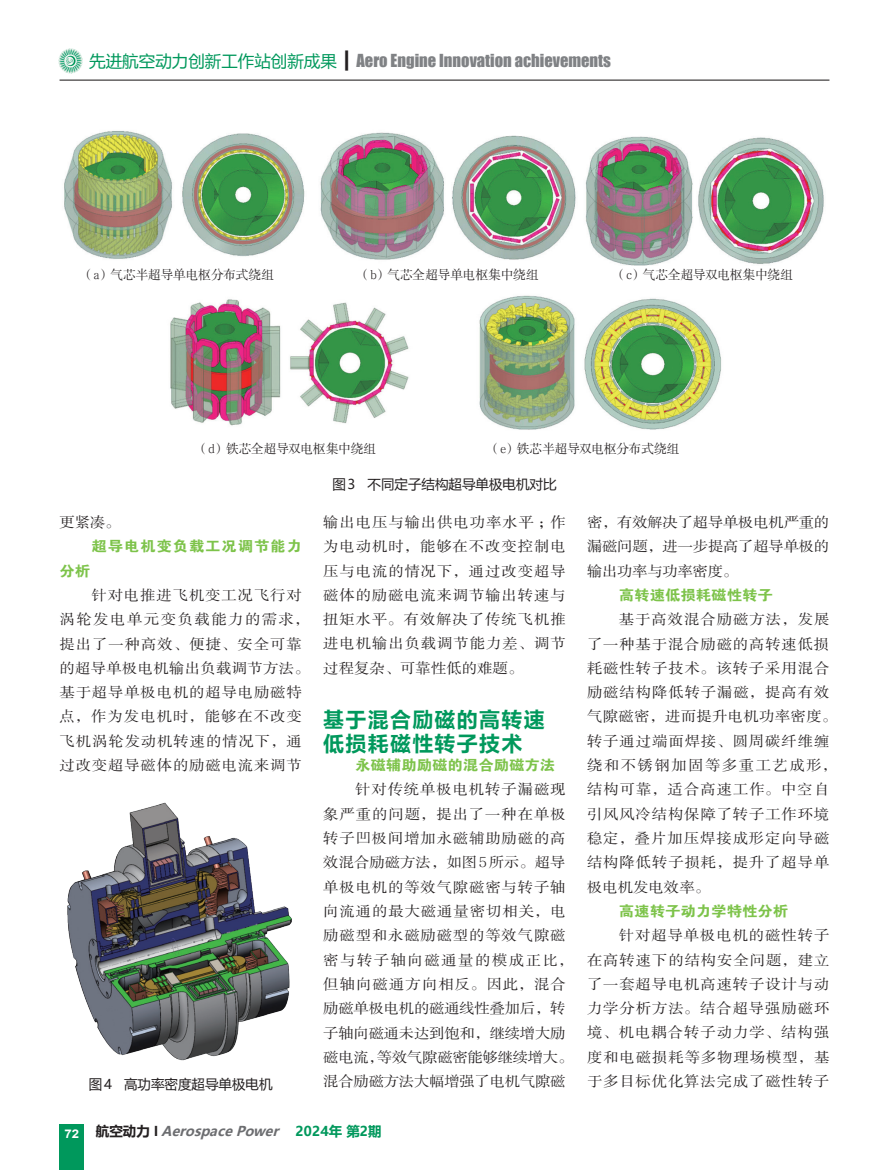
<style>
.page{position:relative;width:872px;height:1170px;background:#fff}
.page>*{position:absolute;margin:0;border:0;box-sizing:border-box;transform-origin:0 0}
.t1{font:21px/24.3px "FZLTCHJW GB1 0";letter-spacing:.06em;color:#00985c}
.t2{font:16.5px "Impact";color:#808285}
.t3{font:14.25px/24.3px "FZSSJW GB1 0";letter-spacing:.055em;color:#231f20;scale:1.08 1}
.t4{font:14.25px "FZDHTJW GB1 0";color:#7dc34a;scale:1.08 1}
.t5{font:14.25px "FZDHTJW GB1 0";letter-spacing:.055em;color:#7dc34a;scale:1.08 1}
.t6{font:italic 700 13.5px "Microsoft Ya Hei";color:#6c6d70}
.t7{font:13.5px "Microsoft Ya Hei";color:#231f20}
.t8{font:12.75px "FZSSJW GB1 0";letter-spacing:-.02em;color:#231f20}
.s1{font-family:"Microsoft Ya Hei";color:#00985c}
.s2{font-family:"Microsoft Ya Hei";color:#231f20}
.s3{font-style:normal;color:#231f20}
.s4{font-style:normal;color:#00985c}
</style>
<div class="page">
<div style="left:60px;top:1124px;width:24px;height:45px;background:#00985c"></div>
<hr style="left:60px;top:80px;width:769px;height:1px;background:#231f20">
<img style="left:58px;top:49px;width:24px;height:24px">
<img style="left:67px;top:802px;width:225px;height:258px">
<img style="left:64px;top:130px;width:760px;height:136px">
<img style="left:479px;top:295px;width:242px;height:135px">
<img style="left:170px;top:299px;width:239px;height:127px">
<p class="t2" style="left:89px;top:48px;width:523px"><span class="s1">先进航空动力创新工作站创新成果</span> <span class="s2">┃</span> Aero Engine Innovation achievements</p>
<p class="t8" style="left:81px;top:268px;width:195px">（a）气芯半超导单电枢分布式绕组</p>
<p class="t8" style="left:358px;top:268px;width:182px">（b）气芯全超导单电枢集中绕组</p>
<p class="t8" style="left:614px;top:268px;width:181px">（c）气芯全超导双电枢集中绕组</p>
<p class="t8" style="left:196px;top:441px;width:182px">（d）铁芯全超导双电枢集中绕组</p>
<p class="t8" style="left:488px;top:441px;width:193px">（e）铁芯半超导双电枢分布式绕组</p>
<p class="t3" style="left:60px;top:510px;width:58px">更紧凑。</p>
<p class="t5" style="left:91px;top:538px;width:196px">超导电机变负载工况调节能力</p>
<p class="t4" style="left:60px;top:563px;width:30px">分析</p>
<p class="t3" style="left:60px;top:583px;width:233px;text-indent:32px">针对电推进飞机变工况飞行对涡轮发电单元变负载能力的需求，提出了一种高效、便捷、安全可靠的超导单极电机输出负载调节方法。基于超导单极电机的超导电励磁特点，作为发电机时，能够在不改变飞机涡轮发动机转速的情况下，通过改变超导磁体的励磁电流来调节</p>
<p class="t7" style="left:89px;top:1075px;width:185px">图4 高功率密度超导单极电机</p>
<p class="t7" style="left:332px;top:474px;width:226px">图3 不同定子结构超导单极电机对比</p>
<p class="t3" style="left:323px;top:510px;width:226px;text-align:justify">输出电压与输出供电功率水平；作为电动机时，能够在不改变控制电压与电流的情况下，通过改变超导磁体的励磁电流来调节输出转速与扭矩水平。有效解决了传统飞机推进电机输出负载调节能力差、调节过程复杂、可靠性低的难题。</p>
<h1 class="t1" style="left:323px;top:708px;width:223px">基于混合励磁的高转速低损耗磁性转子技术</h1>
<p class="t4" style="left:355px;top:757px;width:187px">永磁辅助励磁的混合励磁方法</p>
<p class="t3" style="left:323px;top:777px;width:233px;text-indent:32px">针对传统单极电机转子漏磁现象严重的问题，提出了一种在单极转子凹极间增加永磁辅助励磁的高效混合励磁方法，如图 5 所示。超导单极电机的等效气隙磁密与转子轴向流通的最大磁通量密切相关，电励磁型和永磁励磁型的等效气隙磁密与转子轴向磁通量的模成正比，但轴向磁通方向相反。因此，混合励磁单极电机的磁通线性叠加后，转子轴向磁通未达到饱和，继续增大励磁电流，等效气隙磁密能够继续增大。混合励磁方法大幅增强了电机气隙磁</p>
<p class="t6" style="left:65px;top:1121px;width:319px"><sub>7</sub> <sub>2</sub> <span class="s3">航空动力 I</span> AerospacePower <span class="s4">2 0 2 4 年 第 2 期</span></p>
<p class="t3" style="left:587px;top:510px;width:226px;text-align:justify">密，有效解决了超导单极电机严重的漏磁问题，进一步提高了超导单极的输出功率与功率密度。</p>
<p class="t4" style="left:619px;top:587px;width:144px">高转速低损耗磁性转子</p>
<p class="t3" style="left:587px;top:607px;width:233px;text-indent:32px">基于高效混合励磁方法，发展了一种基于混合励磁的高转速低损耗磁性转子技术。该转子采用混合励磁结构降低转子漏磁，提高有效气隙磁密，进而提升电机功率密度。转子通过端面焊接、圆周碳纤维缠绕和不锈钢加固等多重工艺成形，结构可靠，适合高速工作。中空自引风风冷结构保障了转子工作环境稳定，叠片加压焊接成形定向导磁结构降低转子损耗，提升了超导单极电机发电效率。</p>
<p class="t4" style="left:619px;top:903px;width:158px">高速转子动力学特性分析</p>
<p class="t3" style="left:587px;top:923px;width:226px;text-align:justify;text-indent:32px">针对超导单极电机的磁性转子在高转速下的结构安全问题，建立了一套超导电机高速转子设计与动力学分析方法。结合超导强励磁环境、机电耦合转子动力学、结构强度和电磁损耗等多物理场模型，基于多目标优化算法完成了磁性转子</p>
</div>
